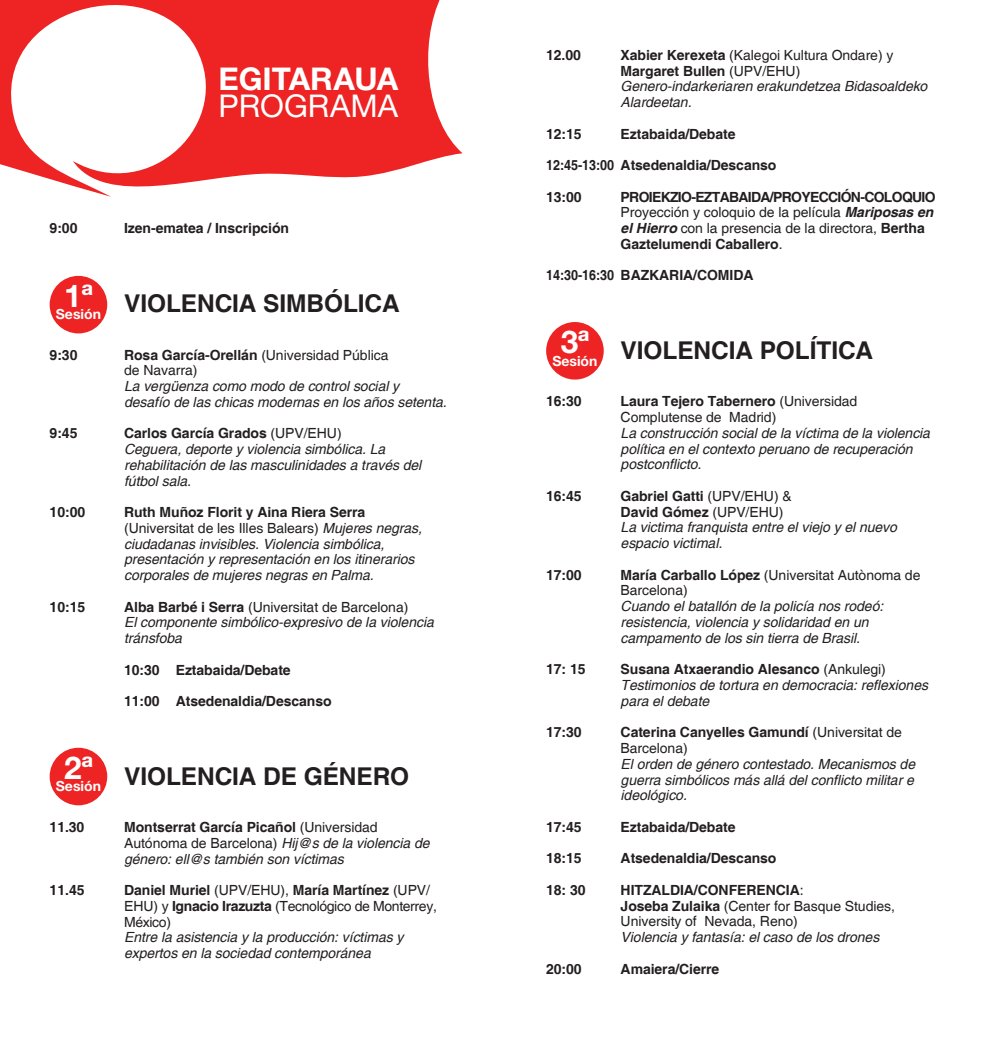
<style>
.page{position:relative;width:993px;height:1042px;background:#fff}
.page>*{position:absolute;margin:0;border:0;box-sizing:border-box;transform-origin:0 0}
.t1{font:700 31.5px "Helvetica Neue CE";color:#fff}
.t2{font:700 31.32px "Helvetica Neue CE";color:#fff}
.t3{font:31.32px "Helvetica Neue CE";color:#fff}
.t4{font:700 24.5px "Helvetica";letter-spacing:-.005em;color:#231f20}
.t5{font:italic 14px/15.8px "Helvetica";letter-spacing:-.005em;color:#231f20}
.t6{font:700 14px/15.8px "Helvetica";letter-spacing:-.005em;color:#231f20}
.t7{font:14px/15.8px "Helvetica";letter-spacing:-.005em;color:#231f20}
.t8{font:700 14px/15.8px "Helvetica";letter-spacing:-.05em;color:#231f20}
.t9{font:14px/15.8px "Helvetica";letter-spacing:-.025em;color:#231f20}
.t10{font:700 14px "Helvetica";letter-spacing:-.005em;color:#231f20;scale:.9 1}
.t11{font:700 14px "Helvetica Neue CE";color:#fff}
.s1{font-weight:700}
.s2{font-weight:700;font-style:normal}
.s3{font-style:normal}
.s4{font-weight:400}
.s5{font-style:italic}
</style>
<div class="page">
<div style="left:50px;top:276px;width:57px;height:57px;background:#ee2323;border-radius:50%"></div>
<div style="left:50px;top:748px;width:57px;height:57px;background:#ee2323;border-radius:50%"></div>
<div style="left:546px;top:322px;width:57px;height:57px;background:#ee2323;border-radius:50%"></div>
<svg style="left:0;top:0;width:462px;height:197px;fill:#ee2323"></svg>
<h2 class="t2" style="left:218px;top:59px;width:181px">EGITARAUA</h2>
<h2 class="t3" style="left:218px;top:87px;width:181px">PROGRAMA</h2>
<p class="t6" style="left:50px;top:221px;width:29px">9:00</p>
<p class="t6" style="left:124px;top:221px;width:166px">Izen-ematea / Inscripción</p>
<h1 class="t1" style="left:64px;top:276px;width:30px">1ª</h1>
<p class="t11" style="left:56px;top:306px;width:47px">Sesión</p>
<h3 class="t4" style="left:124px;top:289px;width:277px">VIOLENCIA SIMBÓLICA</h3>
<p class="t6" style="left:50px;top:347px;width:29px">9:30</p>
<p class="t7" style="left:124px;top:347px;width:266px"><span class="s1">Rosa García-Orellán</span> (Universidad Pública de Navarra)</p>
<p class="t5" style="left:124px;top:379px;width:324px">La vergüenza como modo de control social y desafío de las chicas modernas en los años setenta.</p>
<p class="t6" style="left:50px;top:426px;width:29px">9:45</p>
<p class="t5" style="left:124px;top:426px;width:298px"><span class="s2">Carlos García Grados</span> <span class="s3">(UPV/EHU)<br></span>Ceguera, deporte y violencia simbólica. La rehabilitación de las masculinidades a través del fútbol sala.</p>
<p class="t6" style="left:50px;top:505px;width:37px">10:00</p>
<p class="t5" style="left:124px;top:505px;width:299px"><span class="s2">Ruth Muñoz Florit y Aina Riera Serra </span><span class="s3">(Universitat de les Illes Balears)</span> Mujeres negras, ciudadanas invisibles. Violencia simbólica, presentación y representación en los itinerarios corporales de mujeres negras en Palma.</p>
<p class="t6" style="left:50px;top:599px;width:37px">10:15</p>
<p class="t5" style="left:124px;top:599px;width:311px"><span class="s2">Alba Barbé i Serra</span> <span class="s3">(Universitat de Barcelona)<br></span>El componente simbólico-expresivo de la violencia tránsfoba</p>
<p class="t6" style="left:124px;top:662px;width:168px">10:30 Eztabaida/Debate</p>
<p class="t6" style="left:124px;top:694px;width:209px">11:00 Atsedenaldia/Descanso</p>
<h1 class="t1" style="left:64px;top:748px;width:30px">2ª</h1>
<p class="t11" style="left:56px;top:777px;width:47px">Sesión</p>
<h3 class="t4" style="left:124px;top:761px;width:287px">VIOLENCIA DE GÉNERO</h3>
<p class="t6" style="left:50px;top:820px;width:36px">11.30</p>
<p class="t5" style="left:124px;top:820px;width:307px"><span class="s2">Montserrat García Picañol</span> <span class="s3">(Universidad<br>Autónoma de Barcelona)</span> Hij@s de la violencia de género: ell@s también son víctimas</p>
<p class="t6" style="left:50px;top:883px;width:37px">11.45</p>
<p class="t9" style="left:124px;top:883px;width:314px"><span class="s1">Daniel Muriel</span> (UPV/EHU), <span class="s1">María Martínez</span> (UPV/<br>EHU) y <span class="s1">Ignacio Irazuzta</span> (Tecnológico de Monterrey,<br>México)</p>
<p class="t5" style="left:124px;top:930px;width:281px">Entre la asistencia y la producción: víctimas y expertos en la sociedad contemporánea</p>
<p class="t6" style="left:546px;top:48px;width:36px">12.00</p>
<p class="t5" style="left:620px;top:48px;width:308px"><span class="s2">Xabier Kerexeta</span> <span class="s3">(Kalegoi Kultura Ondare) y </span><span class="s2">Margaret Bullen</span> <span class="s3">(UPV/EHU)<br></span>Genero-indarkeriaren erakundetzea Bidasoaldeko Alardeetan.</p>
<p class="t6" style="left:546px;top:126px;width:37px">12:15</p>
<p class="t6" style="left:620px;top:126px;width:116px">Eztabaida/Debate</p>
<p class="t10" style="left:546px;top:157px;width:257px">12:45-13:00 Atsedenaldia/Descanso</p>
<p class="t6" style="left:546px;top:189px;width:37px">13:00</p>
<p class="t8" style="left:620px;top:189px;width:316px">PROIEKZIO-EZTABAIDA/PROYECCIÓN-COLOQUIO <span class="s4">Proyección y coloquio de la película</span> <span class="s5">Mariposas en el Hierro</span> <span class="s4">con la presencia de la directora,</span> Bertha Gaztelumendi Caballero<span class="s4">.</span></p>
<p class="t10" style="left:546px;top:267px;width:232px">14:30-16:30 BAZKARIA/COMIDA</p>
<h1 class="t1" style="left:560px;top:322px;width:30px">3ª</h1>
<p class="t11" style="left:552px;top:352px;width:47px">Sesión</p>
<h3 class="t4" style="left:620px;top:335px;width:254px">VIOLENCIA POLÍTICA</h3>
<p class="t6" style="left:546px;top:394px;width:37px">16:30</p>
<p class="t7" style="left:620px;top:394px;width:238px"><span class="s1">Laura Tejero Tabernero</span> (Universidad<br>Complutense de Madrid)</p>
<p class="t5" style="left:620px;top:426px;width:311px">La construcción social de la víctima de la violencia política en el contexto peruano de recuperación postconflicto.</p>
<p class="t6" style="left:546px;top:489px;width:37px">16:45</p>
<p class="t5" style="left:620px;top:489px;width:278px"><span class="s2">Gabriel Gatti</span> <span class="s3">(UPV/EHU) &amp;<br></span><span class="s2">David Gómez</span> <span class="s3">(UPV/EHU)<br></span>La victima franquista entre el viejo y el nuevo espacio victimal.</p>
<p class="t6" style="left:546px;top:567px;width:37px">17:00</p>
<p class="t7" style="left:620px;top:567px;width:301px"><span class="s1">María Carballo López</span> (Universitat Autònoma de<br>Barcelona)</p>
<p class="t5" style="left:620px;top:599px;width:264px">Cuando el batallón de la policía nos rodeó: resistencia, violencia y solidaridad en un campamento de los sin tierra de Brasil.</p>
<p class="t6" style="left:546px;top:662px;width:41px">17: 15</p>
<p class="t5" style="left:620px;top:662px;width:309px"><span class="s2">Susana Atxaerandio Alesanco</span> <span class="s3">(Ankulegi)<br></span>Testimonios de tortura en democracia: reflexiones para el debate</p>
<p class="t6" style="left:546px;top:725px;width:37px">17:30</p>
<p class="t6" style="left:620px;top:725px;width:283px">Caterina Canyelles Gamundí <span class="s4">(Universitat de<br>Barcelona)</span></p>
<p class="t5" style="left:620px;top:756px;width:296px;text-align:justify">El orden de género contestado. Mecanismos de guerra simbólicos más allá del conflicto militar e ideológico.</p>
<p class="t6" style="left:546px;top:819px;width:37px">17:45</p>
<p class="t6" style="left:620px;top:819px;width:116px">Eztabaida/Debate</p>
<p class="t6" style="left:546px;top:851px;width:37px">18:15</p>
<p class="t6" style="left:620px;top:851px;width:157px">Atsedenaldia/Descanso</p>
<p class="t6" style="left:546px;top:882px;width:41px">18: 30</p>
<p class="t7" style="left:620px;top:882px;width:276px"><span class="s1">HITZALDIA/CONFERENCIA</span>:<br><span class="s1">Joseba Zulaika</span> (Center for Basque Studies,<br>University of Nevada, Reno)</p>
<p class="t5" style="left:620px;top:930px;width:260px">Violencia y fantasía: el caso de los drones</p>
<p class="t6" style="left:546px;top:961px;width:37px">20:00</p>
<p class="t6" style="left:620px;top:961px;width:100px">Amaiera/Cierre</p>
</div>
